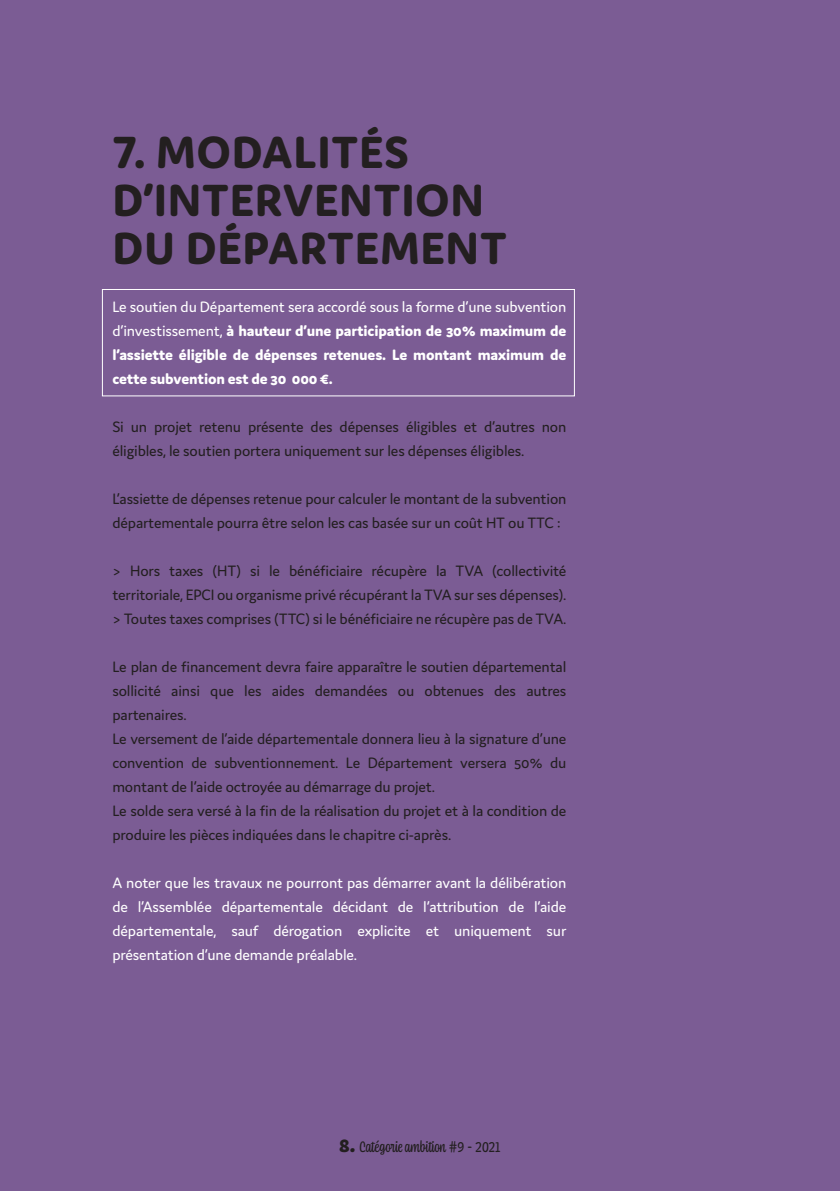
<style>
.page{position:relative;width:840px;height:1191px;background:#fff}
.page>*{position:absolute;margin:0;border:0;box-sizing:border-box;transform-origin:0 0}
.Titre_gros_gauche{font:800 48px/48px "Domus";letter-spacing:.025em;color:#231f20}
.alignement_gauche{font:16px/24px "Domus";letter-spacing:-.01em;color:#231f20}
.alignement_gauche-2{font:16px/24px "Domus";letter-spacing:-.01em;color:#fff;text-align:justify}
.alignement_gauche-3{font:800 16px/24px "Domus";letter-spacing:-.01em;color:#fff;text-align:justify}
.t1{font:16px "Coniferous";letter-spacing:-.01em;color:#231f20}
.s1{font-weight:400}
.s2{font-weight:900;font-size:20px}
</style>
<div class="page">
<div style="left:0;top:0;width:839px;height:1191px;background:#7b5c94"></div>
<div style="left:102px;top:289px;width:472px;height:107px;border:1px solid #fff"></div>
<p class="Titre_gros_gauche" style="left:112px;top:128px;width:298px">7. MODALITÉS</p>
<p class="Titre_gros_gauche" style="left:113px;top:176px;width:395px">D’INTERVENTION<br>DU DÉPARTEMENT</p>
<p class="alignement_gauche-3" style="left:112px;top:295px;width:455px"><span class="s1">Le soutien du Département sera accordé sous la forme d’une subvention d’investissement,</span> à hauteur d’une participation de 30% maximum de l’assiette éligible de dépenses retenues. Le montant maximum de cette subvention est de 30 000 €.</p>
<p class="alignement_gauche" style="left:112px;top:415px;width:455px">Si un projet retenu présente des dépenses éligibles et d’autres non éligibles, le soutien portera uniquement sur les dépenses éligibles.</p>
<p class="alignement_gauche" style="left:112px;top:487px;width:455px">L’assiette de dépenses retenue pour calculer le montant de la subvention départementale pourra être selon les cas basée sur un coût HT ou TTC :</p>
<p class="alignement_gauche" style="left:112px;top:559px;width:455px">&gt; Hors taxes (HT) si le bénéficiaire récupère la TVA (collectivité territoriale, EPCI ou organisme privé récupérant la TVA sur ses dépenses).</p>
<p class="alignement_gauche" style="left:112px;top:607px;width:455px">&gt; Toutes taxes comprises (TTC) si le bénéficiaire ne récupère pas de TVA.</p>
<p class="alignement_gauche" style="left:112px;top:655px;width:455px;text-align:justify">Le plan de financement devra faire apparaître le soutien départemental sollicité ainsi que les aides demandées ou obtenues des autres partenaires.</p>
<p class="alignement_gauche" style="left:112px;top:727px;width:455px;text-align:justify">Le versement de l’aide départementale donnera lieu à la signature d’une convention de subventionnement. Le Département versera 50% du montant de l’aide octroyée au démarrage du projet.</p>
<p class="alignement_gauche" style="left:112px;top:799px;width:455px">Le solde sera versé à la fin de la réalisation du projet et à la condition de produire les pièces indiquées dans le chapitre ci-après.</p>
<p class="alignement_gauche-2" style="left:112px;top:871px;width:455px">A noter que les travaux ne pourront pas démarrer avant la délibération de l’Assemblée départementale décidant de l’attribution de l’aide départementale, sauf dérogation explicite et uniquement sur présentation d’une demande préalable.</p>
<p class="t1" style="left:339px;top:1136px;width:163px"><span class="s2">8.</span> Catégorie ambition #9 - 2021</p>
</div>
